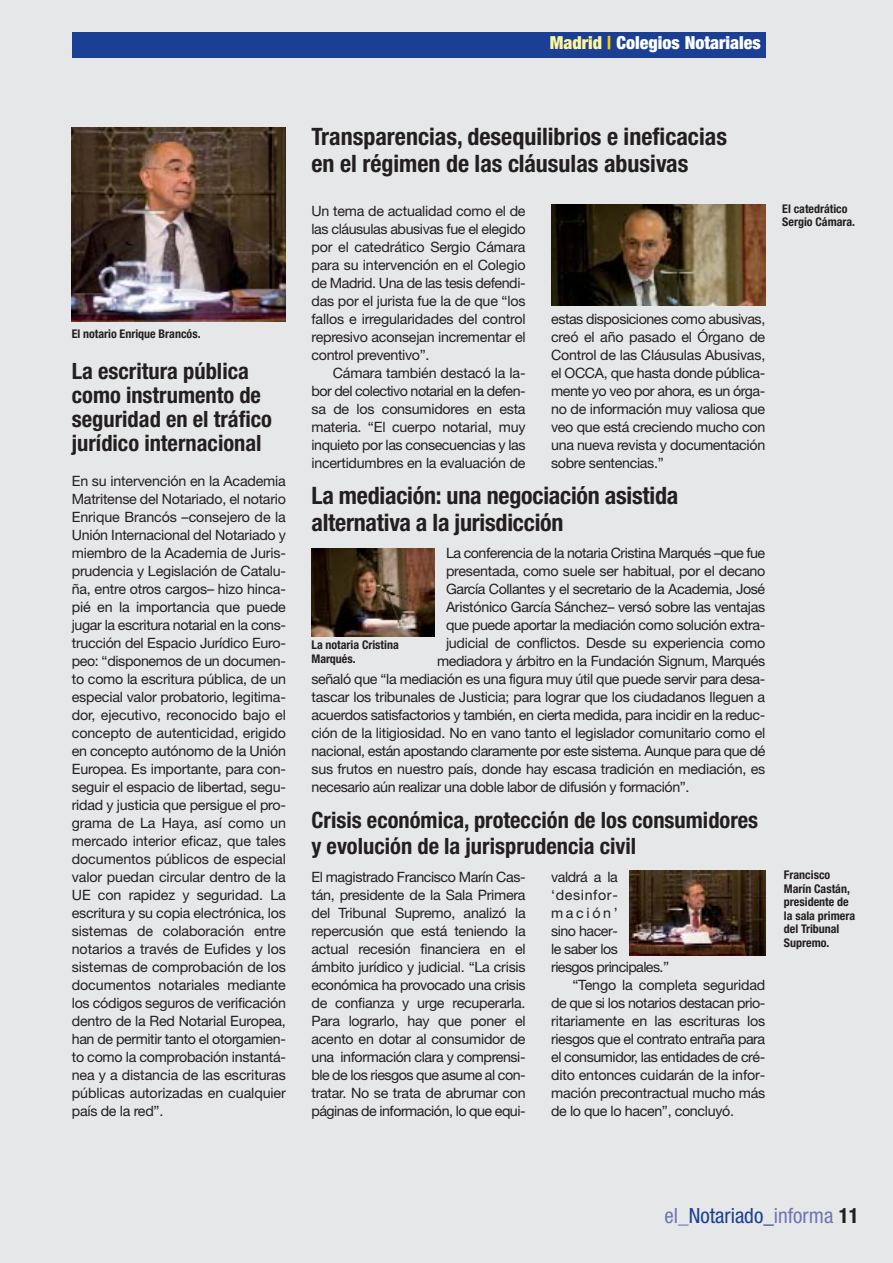
<style>
.page{position:relative;width:893px;height:1263px;background:#e6e7e8}
.page>*{position:absolute;margin:0;border:0;box-sizing:border-box;transform-origin:0 0}
.t1{font:700 condensed 24px/27px "Helvetica Neue";color:#231f20}
.t2{font:700 condensed 22.5px/24px "Helvetica Neue";color:#231f20}
.t3{font:condensed 21px "Helvetica Neue";color:#6f75b4}
.t4{font:900 condensed 18px "Helvetica Neue";color:#fff}
.t5{font:14.25px/18px "Helvetica Neue";letter-spacing:-.02em;color:#231f20;text-align:justify}
.t6{font:14.25px "Helvetica Neue";letter-spacing:-.04em;color:#231f20}
.t7{font:14.25px "Helvetica Neue";letter-spacing:.045em;color:#231f20}
.t8{font:700 condensed 12px/13.5px "Helvetica Neue";color:#231f20}
.s1{color:#fff799}
.s2{color:#ffcf00}
.s3{color:#1b3f94}
.s4{font-weight:700;color:#231f20}
</style>
<div class="page">
<div style="left:72px;top:32px;width:693px;height:25px;background:#1b3f94"></div>
<img style="left:551px;top:204px;width:214px;height:101px">
<img style="left:630px;top:871px;width:135px;height:85px">
<img style="left:311px;top:549px;width:123px;height:87px">
<img style="left:72px;top:128px;width:214px;height:193px">
<p class="t4" style="left:550px;top:36px;width:212px"><span class="s1">Madrid</span> <span class="s2">|</span> Colegios Notariales</p>
<p class="t8" style="left:72px;top:328px;width:130px">El notario Enrique Brancós.</p>
<p class="t2" style="left:72px;top:360px;width:202px">La escritura pública como instrumento de seguridad en el tráfico jurídico internacional</p>
<p class="t5" style="left:72px;top:474px;width:216px">En su intervención en la Academia Matritense del Notariado, el notario Enrique Brancós –consejero de la Unión Internacional del Notariado y miembro de la Academia de Juris&shy;prudencia y Legislación de Catalu&shy;ña, entre otros cargos– hizo hinca&shy;pié en la importancia que puede jugar la escritura notarial en la cons&shy;trucción del Espacio Jurídico Euro&shy;peo: “disponemos de un documen&shy;to como la escritura pública, de un especial valor probatorio, legitima&shy;dor, ejecutivo, reconocido bajo el concepto de autenticidad, erigido en concepto autónomo de la Unión Europea. Es importante, para con&shy;seguir el espacio de libertad, segu&shy;ridad y justicia que persigue el pro&shy;grama de La Haya, así como un mercado interior eficaz, que tales documentos públicos de especial valor puedan circular dentro de la UE con rapidez y seguridad. La escritura y su copia electrónica, los sistemas de colaboración entre notarios a través de Eufides y los sistemas de comprobación de los documentos notariales mediante los códigos seguros de verificación dentro de la Red Notarial Europea, han de permitir tanto el otorgamien&shy;to como la comprobación instantá&shy;nea y a distancia de las escrituras públicas autorizadas en cualquier país de la red”.</p>
<p class="t1" style="left:311px;top:125px;width:417px">Transparencias, desequilibrios e ineficacias en el régimen de las cláusulas abusivas</p>
<p class="t5" style="left:311px;top:203px;width:216px">Un tema de actualidad como el de</p>
<p class="t5" style="left:311px;top:221px;width:216px">las cláusulas abusivas fue el elegido</p>
<p class="t5" style="left:311px;top:239px;width:216px">por el catedrático Sergio Cámara</p>
<p class="t5" style="left:311px;top:257px;width:216px">para su intervención en el Colegio</p>
<p class="t5" style="left:311px;top:275px;width:216px">de Madrid. Una de las tesis defendi-</p>
<p class="t5" style="left:311px;top:293px;width:216px">das por el jurista fue la de que “los</p>
<p class="t5" style="left:311px;top:311px;width:216px">fallos e irregularidades del control</p>
<p class="t5" style="left:311px;top:329px;width:216px">represivo aconsejan incrementar el</p>
<p class="t5" style="left:311px;top:347px;width:120px">control preventivo”.</p>
<p class="t5" style="left:333px;top:365px;width:194px">Cámara también destacó la la-</p>
<p class="t6" style="left:311px;top:386px;width:216px">bor del colectivo notarial en la defen-</p>
<p class="t5" style="left:311px;top:401px;width:216px">sa de los consumidores en esta</p>
<p class="t5" style="left:311px;top:419px;width:216px">materia. “El cuerpo notarial, muy</p>
<p class="t5" style="left:311px;top:437px;width:216px">inquieto por las consecuencias y las</p>
<p class="t5" style="left:311px;top:455px;width:216px">incertidumbres en la evaluación de</p>
<p class="t5" style="left:551px;top:312px;width:216px">estas disposiciones como abusivas, creó el año pasado el Órgano de Control de las Cláusulas Abusivas, el OCCA, que hasta donde pública&shy;mente yo veo por ahora, es un órga&shy;no de información muy valiosa que veo que está creciendo mucho con una nueva revista y documentación sobre sentencias.”</p>
<p class="t1" style="left:311px;top:484px;width:368px">La mediación: una negociación asistida alternativa a la jurisdicción</p>
<p class="t5" style="left:446px;top:546px;width:321px">La conferencia de la notaria Cristina Marqués –que fue</p>
<p class="t5" style="left:446px;top:564px;width:321px">presentada, como suele ser habitual, por el decano</p>
<p class="t5" style="left:446px;top:582px;width:321px">García Collantes y el secretario de la Academia, José</p>
<p class="t5" style="left:446px;top:600px;width:321px">Aristónico García Sánchez– versó sobre las ventajas</p>
<p class="t5" style="left:446px;top:618px;width:321px">que puede aportar la mediación como solución extra-</p>
<p class="t5" style="left:446px;top:636px;width:321px">judicial de conflictos. Desde su experiencia como</p>
<p class="t5" style="left:437px;top:654px;width:330px">mediadora y árbitro en la Fundación Signum, Marqués</p>
<p class="t5" style="left:311px;top:672px;width:455px">señaló que “la mediación es una figura muy útil que puede servir para desa-</p>
<p class="t5" style="left:311px;top:690px;width:455px">tascar los tribunales de Justicia; para lograr que los ciudadanos lleguen a</p>
<p class="t5" style="left:311px;top:708px;width:455px">acuerdos satisfactorios y también, en cierta medida, para incidir en la reduc-</p>
<p class="t5" style="left:311px;top:726px;width:455px">ción de la litigiosidad. No en vano tanto el legislador comunitario como el</p>
<p class="t5" style="left:311px;top:744px;width:455px">nacional, están apostando claramente por este sistema. Aunque para que dé</p>
<p class="t5" style="left:311px;top:762px;width:455px">sus frutos en nuestro país, donde hay escasa tradición en mediación, es</p>
<p class="t5" style="left:311px;top:780px;width:380px">necesario aún realizar una doble labor de difusión y formación”.</p>
<p class="t8" style="left:311px;top:639px;width:89px">La notaria Cristina<br>Marqués.</p>
<p class="t2" style="left:311px;top:810px;width:448px;line-height:25.5px">Crisis económica, protección de los consumidores y evolución de la jurisprudencia civil</p>
<p class="t5" style="left:311px;top:869px;width:216px">El magistrado Francisco Marín Cas&shy;tán, presidente de la Sala Primera del Tribunal Supremo, analizó la repercusión que está teniendo la actual recesión financiera en el ámbito jurídico y judicial. “La crisis económica ha provocado una crisis de confianza y urge recuperarla.<br>Para lograrlo, hay que poner el acento en dotar al consumidor de una información clara y comprensi&shy;ble de los riesgos que asume al con&shy;tratar. No se trata de abrumar con páginas de información, lo que equi-</p>
<p class="t5" style="left:551px;top:869px;width:68px">valdrá a la</p>
<p class="t7" style="left:551px;top:890px;width:68px">‘desinfor-</p>
<p class="t5" style="left:551px;top:906px;width:68px">mación’</p>
<p class="t5" style="left:551px;top:924px;width:68px">sino hacer-</p>
<p class="t6" style="left:551px;top:944px;width:68px">le saber los</p>
<p class="t6" style="left:551px;top:962px;width:119px">riesgos principales.”</p>
<p class="t5" style="left:572px;top:978px;width:194px">“Tengo la completa seguridad</p>
<p class="t5" style="left:551px;top:996px;width:216px">de que si los notarios destacan prio-</p>
<p class="t5" style="left:551px;top:1014px;width:216px">ritariamente en las escrituras los</p>
<p class="t5" style="left:551px;top:1032px;width:216px">riesgos que el contrato entraña para</p>
<p class="t5" style="left:551px;top:1050px;width:216px">el consumidor, las entidades de cré-</p>
<p class="t5" style="left:551px;top:1068px;width:216px">dito entonces cuidarán de la infor-</p>
<p class="t5" style="left:551px;top:1086px;width:216px">mación precontractual mucho más</p>
<p class="t5" style="left:551px;top:1104px;width:184px">de lo que lo hacen”, concluyó.</p>
<p class="t8" style="left:782px;top:203px;width:74px">El catedrático<br>Sergio Cámara.</p>
<p class="t8" style="left:784px;top:869px;width:73px">Francisco<br>Marín Castán, presidente de la sala primera del Tribunal<br>Supremo.</p>
<p class="t3" style="left:665px;top:1208px;width:196px">el_<span class="s3">Notariado_</span>informa <span class="s4">11</span></p>
</div>
